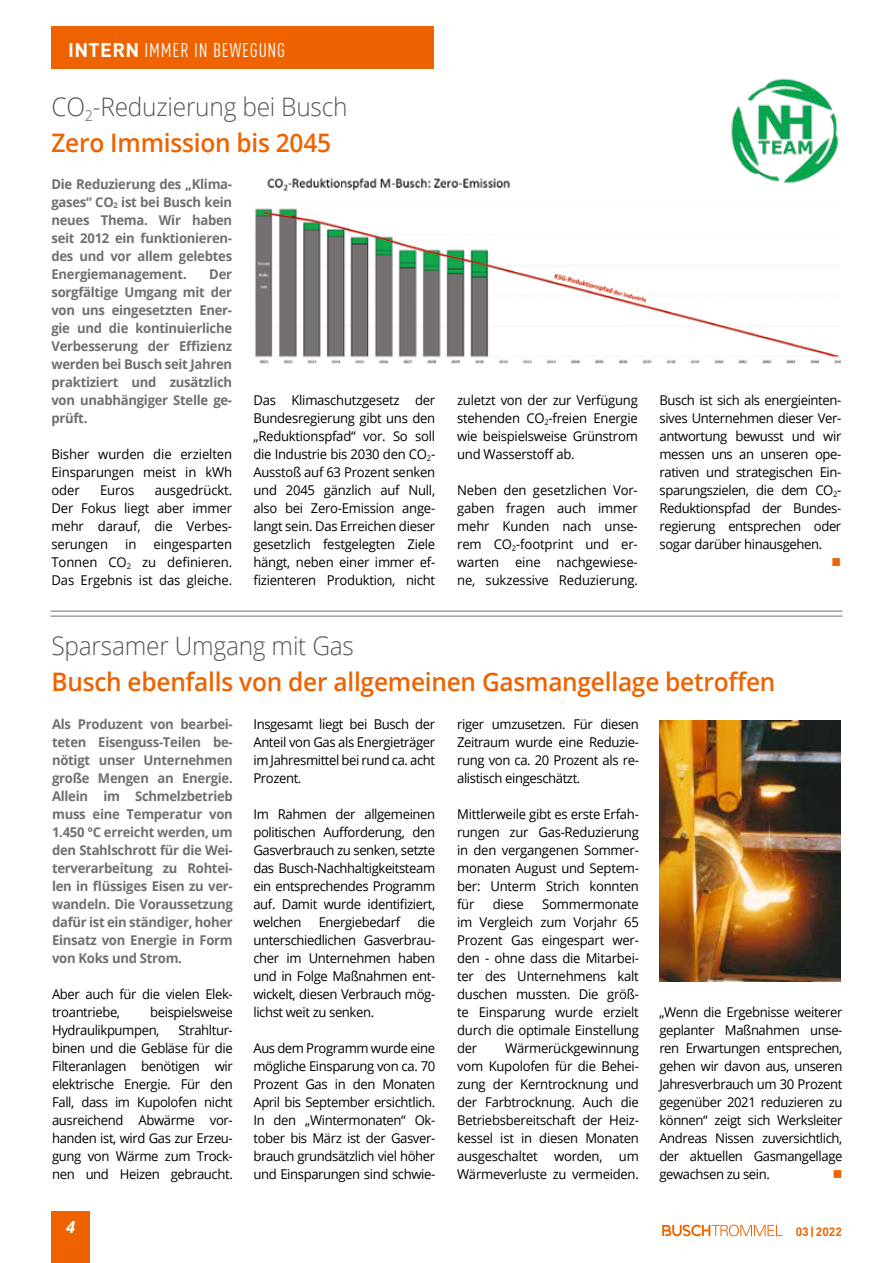
<style>
.page{position:relative;width:893px;height:1263px;background:#fff}
.page>*{position:absolute;margin:0;border:0;box-sizing:border-box;transform-origin:0 0}
.t1{font:300 25.5px/36px "Open Sans";letter-spacing:-.01em;color:#555756;scale:.96 1}
.t2{font:600 25.5px "Open Sans";letter-spacing:-.01em;color:#ee6300;scale:.96 1}
.t3{font:19.5px "DIN Cond";letter-spacing:.04em;color:#fff}
.t4{font:italic 700 16.5px "Open Sans";color:#fff}
.t5{font:13.5px/18px "Open Sans";letter-spacing:-.03em;color:#000;text-align:justify}
.t6{font:700 13.5px/18px "Open Sans";letter-spacing:-.02em;color:#6f7070;text-align:justify}
.t7{font:13.5px "Wingdings";color:#ee6300;scale:.96 1}
.t8{font:700 12px "DIN";color:#ee6300}
.s1{font-family:"DIN";font-weight:700}
.s2{font-weight:600;color:#ee6300}
</style>
<div class="page">
<img style="left:659px;top:720px;width:182px;height:261px">
<div style="left:51px;top:27px;width:383px;height:42px;background:#ee6300"></div>
<div style="left:51px;top:1212px;width:39px;height:51px;background:#ee6300"></div>
<svg style="left:662px;top:1225px;width:121px;height:11px"></svg>
<hr style="left:50px;top:616px;width:792px;height:1px;background:#6f7070">
<hr style="left:50px;top:611px;width:792px;height:1px;background:#6f7070">
<img style="left:254px;top:178px;width:587px;height:186px">
<img style="left:727px;top:78px;width:114px;height:107px">
<h2 class="t3" style="left:68px;top:38px;width:219px"><span class="s1">INTERN</span> IMMER IN BEWEGUNG</h2>
<h1 class="t1" style="left:51px;top:88px;width:310px">CO<sub>2</sub>-Reduzierung bei Busch<br><span class="s2">Zero Immission bis 2045</span></h1>
<p class="t6" style="left:51px;top:175px;width:182px">Die Reduzierung des „Klima&shy;gases“ CO<sub>2</sub> ist bei Busch kein neues Thema. Wir haben seit 2012 ein funktionieren&shy;des und vor allem gelebtes Energiemanagement.</p>
<p class="t6" style="left:51px;top:265px;width:182px;text-indent:158px">Der sorgfältige Umgang mit der von uns eingesetzten Ener&shy;gie und die kontinuierliche Verbesserung der Effizienz werden bei Busch seit Jahren praktiziert und zusätzlich von unabhängiger Stelle ge&shy;prüft.</p>
<p class="t5" style="left:51px;top:445px;width:182px">Bisher wurden die erzielten Einsparungen meist in kWh oder</p>
<p class="t5" style="left:51px;top:481px;width:182px;text-indent:103px">ausgedrückt.<br>Der Fokus liegt aber immer mehr darauf, die Verbes&shy;serungen</p>
<p class="t5" style="left:100px;top:481px;width:36px">Euros</p>
<p class="t5" style="left:51px;top:535px;width:182px;text-indent:102px">eingesparten Tonnen CO<sub>2</sub> zu definieren.<br>Das Ergebnis ist das gleiche.</p>
<p class="t5" style="left:125px;top:535px;width:13px">in</p>
<p class="t5" style="left:253px;top:391px;width:183px">Das Klimaschutzgesetz der Bundesregierung gibt uns den „Reduktionspfad“ vor. So soll die Industrie bis 2030 den CO<sub>2</sub>- Ausstoß auf 63 Prozent senken und 2045 gänzlich auf Null, also bei Zero-Emission ange&shy;langt sein. Das Erreichen dieser gesetzlich festgelegten Ziele hängt, neben einer immer ef&shy;fizienteren Produktion, nicht</p>
<p class="t5" style="left:457px;top:391px;width:182px">zuletzt von der zur Verfügung stehenden CO<sub>2</sub>-freien Energie wie beispielsweise Grünstrom und Wasserstoff ab.</p>
<p class="t5" style="left:457px;top:481px;width:182px">Neben den gesetzlichen Vor&shy;gaben fragen auch immer mehr Kunden nach unse&shy;rem CO<sub>2</sub>-footprint und er&shy;warten eine nachgewiese&shy;ne, sukzessive Reduzierung.</p>
<p class="t5" style="left:659px;top:391px;width:183px">Busch ist sich als energieinten&shy;sives Unternehmen dieser Ver&shy;antwortung bewusst und wir messen uns an unseren ope&shy;rativen und strategischen Ein&shy;sparungszielen, die dem CO<sub>2</sub>- Reduktionspfad der Bundes&shy;regierung entsprechen oder sogar darüber hinausgehen.</p>
<p class="t7" style="left:832px;top:555px;width:12px">■</p>
<h1 class="t1" style="left:51px;top:627px;width:317px">Sparsamer Umgang mit Gas</h1>
<h1 class="t2" style="left:51px;top:664px;width:756px">Busch ebenfalls von der allgemeinen Gasmangellage betroffen</h1>
<p class="t6" style="left:52px;top:715px;width:182px">Als Produzent von bearbei&shy;teten Eisenguss-Teilen be&shy;nötigt unser Unternehmen große Mengen an Energie.<br>Allein im Schmelzbetrieb muss eine Temperatur von 1.450 °C erreicht werden, um den Stahlschrott für die Wei&shy;terverarbeitung zu Rohtei&shy;len in flüssiges Eisen zu ver&shy;wandeln. Die Voraussetzung dafür ist ein ständiger, hoher Einsatz von Energie in Form von Koks und Strom.</p>
<p class="t5" style="left:52px;top:985px;width:182px">Aber auch für die vielen Elek&shy;troantriebe,</p>
<p class="t5" style="left:52px;top:1003px;width:182px;text-indent:98px">beispielsweise<br>Hydraulikpumpen,</p>
<p class="t5" style="left:52px;top:1021px;width:182px;text-indent:126px">Strahltur&shy;binen und die Gebläse für die Filteranlagen benötigen wir elektrische Energie. Für den Fall, dass im Kupolofen nicht ausreichend Abwärme vor&shy;handen ist, wird Gas zur Erzeu&shy;gung von Wärme zum Trock&shy;nen und Heizen gebraucht.</p>
<p class="t5" style="left:253px;top:715px;width:183px">Insgesamt liegt bei Busch der Anteil von Gas als Energieträger im Jahresmittel bei rund ca. acht Prozent.</p>
<p class="t5" style="left:253px;top:805px;width:183px">Im Rahmen der allgemeinen politischen Aufforderung, den Gasverbrauch zu senken, setzte das Busch-Nachhaltigkeitsteam ein entsprechendes Programm auf. Damit wurde identifiziert, welchen</p>
<p class="t5" style="left:319px;top:913px;width:83px">Energiebedarf</p>
<p class="t5" style="left:253px;top:913px;width:183px;text-indent:164px">die unterschiedlichen Gasverbrau&shy;cher im Unternehmen haben und in Folge Maßnahmen ent&shy;wickelt, diesen Verbrauch mög&shy;lichst weit zu senken.</p>
<p class="t5" style="left:253px;top:1039px;width:183px">Aus dem Programm wurde eine mögliche Einsparung von ca. 70<br>Prozent Gas in den Monaten April bis September ersichtlich.<br>In den „Wintermonaten“ Ok&shy;tober bis März ist der Gasver&shy;brauch grundsätzlich viel höher und Einsparungen sind schwie-</p>
<p class="t5" style="left:457px;top:715px;width:183px">riger umzusetzen. Für diesen Zeitraum wurde eine Reduzie&shy;rung von ca. 20 Prozent als re&shy;alistisch eingeschätzt.</p>
<p class="t5" style="left:457px;top:805px;width:183px">Mittlerweile gibt es erste Erfah&shy;rungen zur Gas-Reduzierung in den vergangenen Sommer&shy;monaten August und Septem&shy;ber: Unterm Strich konnten für</p>
<p class="t5" style="left:493px;top:895px;width:33px">diese</p>
<p class="t5" style="left:457px;top:895px;width:183px;text-indent:85px">Sommermonate im Vergleich zum Vorjahr 65<br>Prozent Gas eingespart wer&shy;den - ohne dass die Mitarbei&shy;ter des Unternehmens kalt duschen mussten. Die größ&shy;te Einsparung wurde erzielt durch die optimale Einstellung der</p>
<p class="t5" style="left:457px;top:1039px;width:183px;text-indent:48px">Wärmerückgewinnung vom Kupolofen für die Behei&shy;zung der Kerntrocknung und der Farbtrocknung. Auch die Betriebsbereitschaft der Heiz&shy;kessel ist in diesen Monaten ausgeschaltet worden, um Wärmeverluste zu vermeiden.</p>
<p class="t5" style="left:659px;top:1003px;width:185px">„Wenn die Ergebnisse weiterer geplanter Maßnahmen unse&shy;ren Erwartungen entsprechen, gehen wir davon aus, unseren Jahresverbrauch um 30 Prozent gegenüber 2021 reduzieren zu können“ zeigt sich Werksleiter Andreas Nissen zuversichtlich, der aktuellen Gasmangellage gewachsen zu sein.</p>
<p class="t7" style="left:833px;top:1167px;width:12px">■</p>
<p class="t4" style="left:66px;top:1215px;width:11px">4</p>
<p class="t8" style="left:796px;top:1224px;width:48px">03|2022</p>
</div>
